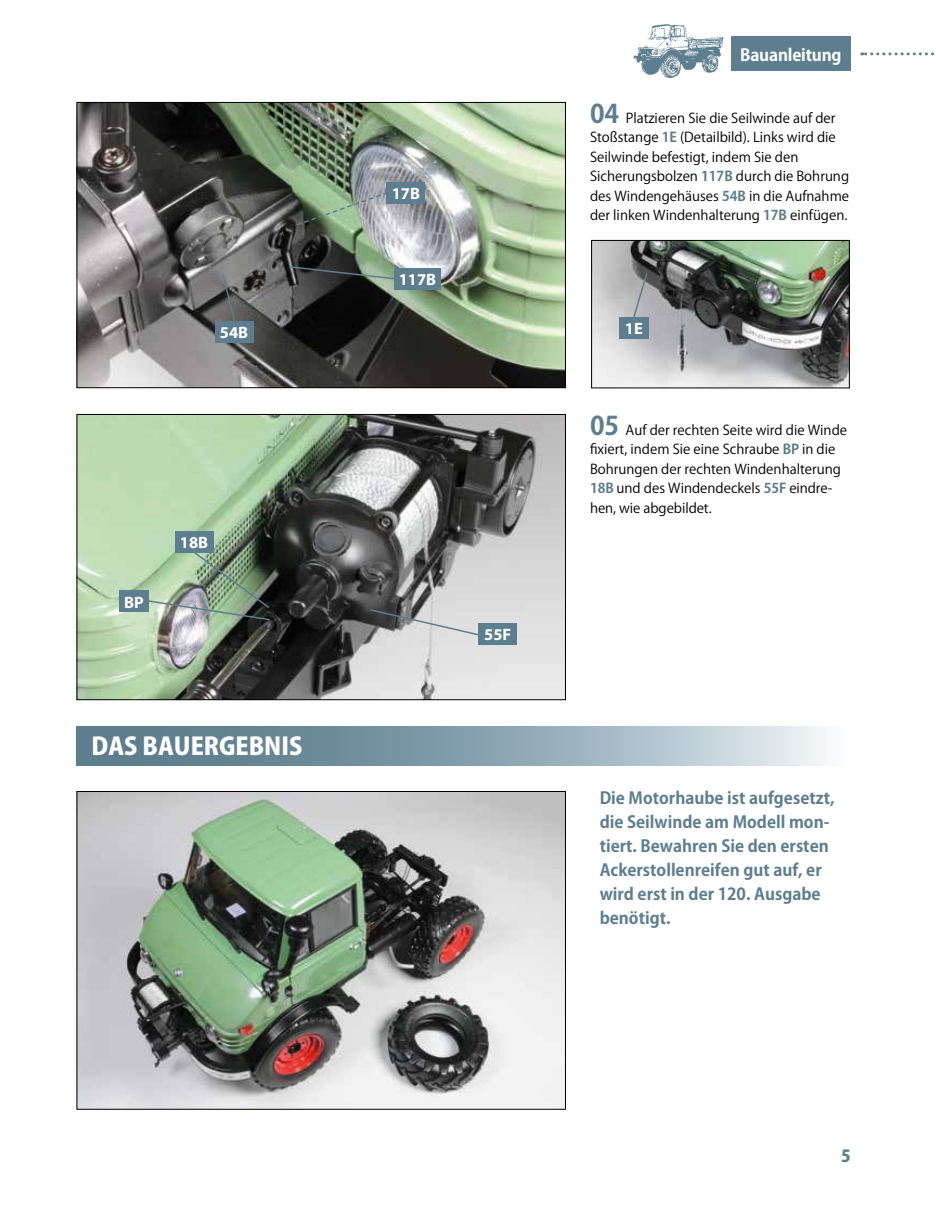
<style>
.page{position:relative;width:936px;height:1212px;background:#fff}
.page>*{position:absolute;margin:0;border:0;box-sizing:border-box;transform-origin:0 0}
.t1{font:800 24px "Koz Go Pro";color:#fff}
.t2{font:700 16.5px/24px "Koz Go Pro";color:#5d7e8e}
.t3{font:700 16.5px "Myriad Pro";color:#fff}
.t4{font:700 16.5px "Koz Go Pro";letter-spacing:-.01em;color:#fff}
.t5{font:800 16.5px "Koz Go Pro";color:#5d7e8e}
.t6{font:13.5px/19.5px "Koz Go Pro";color:#000}
.s1{font-weight:700;font-size:25.5px;color:#5d7e8e}
.s2{font-weight:700;color:#5d7e8e}
</style>
<div class="page">
<svg style="left:861px;top:52px;width:73px;height:3px"></svg>
<img style="left:633px;top:24px;width:91px;height:54px">
<div style="left:731px;top:37px;width:119px;height:34px;background:#5d7e8e"></div>
<img style="left:79px;top:104px;width:485px;height:282px">
<div style="left:77px;top:102px;width:489px;height:286px;border:1px solid #000"></div>
<img style="left:79px;top:416px;width:485px;height:282px">
<div style="left:77px;top:414px;width:489px;height:286px;border:1px solid #000"></div>
<div style="left:119px;top:591px;width:30px;height:21px;background:#5d7e8e"></div>
<img style="left:593px;top:242px;width:254px;height:144px">
<div style="left:591px;top:240px;width:258px;height:148px;border:1px solid #000"></div>
<img style="left:79px;top:793px;width:485px;height:314px">
<div style="left:77px;top:791px;width:489px;height:318px;border:1px solid #000"></div>
<svg style="left:77px;top:726px;width:749px;height:39px;background:#8da5b2"></svg>
<svg style="left:288px;top:265px;width:131px;height:18px;background:#525c56"></svg>
<div style="left:394px;top:269px;width:47px;height:21px;background:#5d7e8e"></div>
<svg style="left:221px;top:272px;width:18px;height:49px"></svg>
<div style="left:215px;top:321px;width:38px;height:22px;background:#5d7e8e"></div>
<svg style="left:223px;top:188px;width:174px;height:70px;background:#737d73"></svg>
<div style="left:387px;top:182px;width:38px;height:22px;background:#5d7e8e"></div>
<svg style="left:626px;top:272px;width:22px;height:46px"></svg>
<div style="left:619px;top:318px;width:29px;height:21px;background:#5d7e8e"></div>
<svg style="left:368px;top:608px;width:137px;height:34px;background:#b6b7b8"></svg>
<div style="left:478px;top:624px;width:39px;height:21px;background:#5d7e8e"></div>
<img style="left:144px;top:543px;width:150px;height:78px">
<div style="left:175px;top:531px;width:38px;height:21px;background:#5d7e8e"></div>
<p class="t3" style="left:220px;top:322px;width:30px">54B</p>
<p class="t3" style="left:124px;top:591px;width:21px">BP</p>
<p class="t3" style="left:180px;top:532px;width:30px">18B</p>
<h1 class="t1" style="left:91px;top:730px;width:212px">DAS BAUERGEBNIS</h1>
<p class="t3" style="left:391px;top:183px;width:30px">17B</p>
<p class="t3" style="left:399px;top:269px;width:39px">117B</p>
<p class="t3" style="left:484px;top:624px;width:29px">55F</p>
<p class="t4" style="left:740px;top:44px;width:103px">Bauanleitung</p>
<p class="t6" style="left:590px;top:108px;width:260px"><span class="s1">04</span> Platzieren Sie die Seilwinde auf der Stoßstange <span class="s2">1E</span> (Detailbild). Links wird die Seilwinde befestigt, indem Sie den Sicherungsbolzen <span class="s2">117B</span> durch die Bohrung des Windengehäuses <span class="s2">54B</span> in die Aufnahme der linken Windenhalterung <span class="s2">17B</span> einfügen.</p>
<p class="t3" style="left:625px;top:318px;width:19px">1E</p>
<p class="t6" style="left:590px;top:420px;width:258px"><span class="s1">05</span> Auf der rechten Seite wird die Winde fixiert, indem Sie eine Schraube <span class="s2">BP</span> in die Bohrungen der rechten Windenhalterung <span class="s2">18B</span> und des Windendeckels <span class="s2">55F</span> eindre&shy;hen, wie abgebildet.</p>
<p class="t2" style="left:599px;top:787px;width:236px">Die Motorhaube ist aufgesetzt, die Seilwinde am Modell mon&shy;tiert. Bewahren Sie den ersten<br>Ackerstollenreifen gut auf, er wird erst in der 120. Ausgabe benötigt.</p>
<p class="t5" style="left:841px;top:1145px;width:11px">5</p>
</div>
